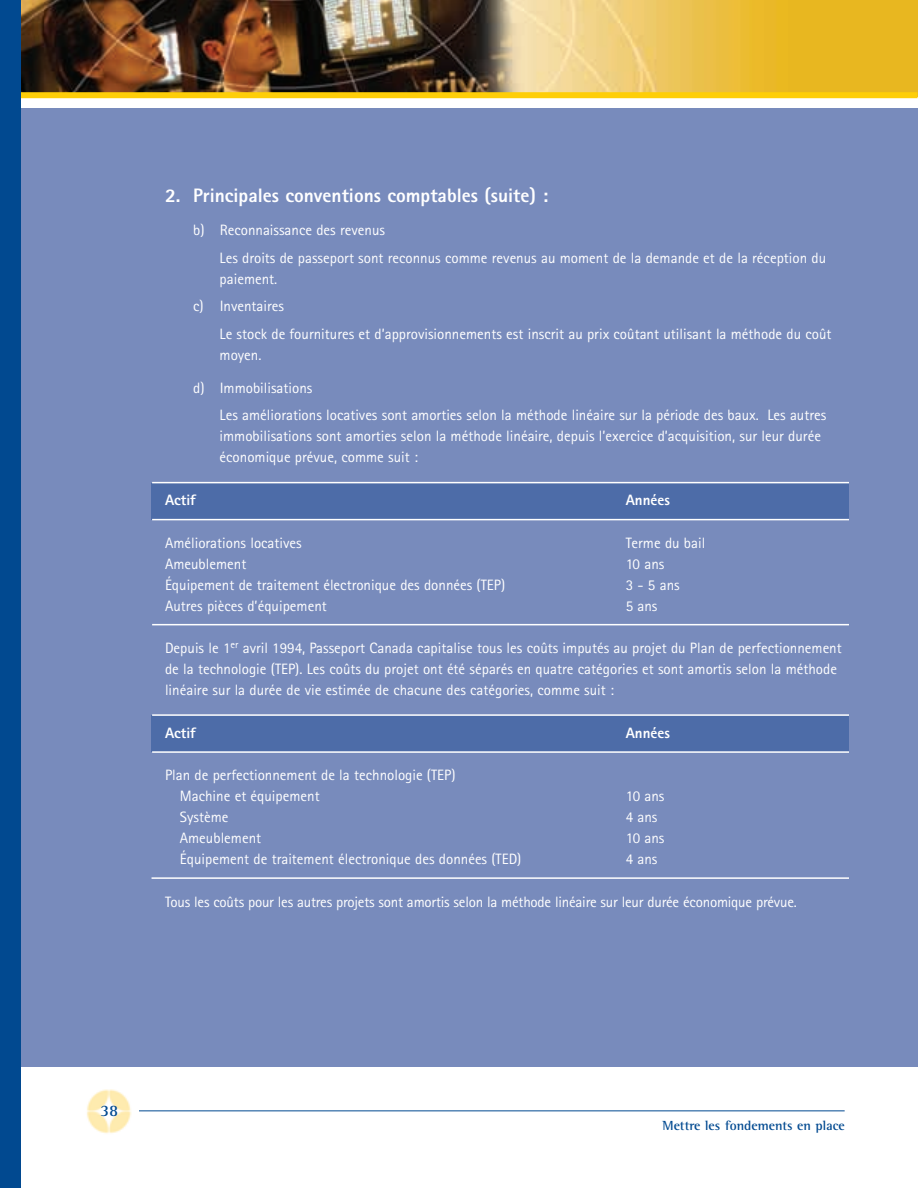
<style>
.page{position:relative;width:918px;height:1188px;background:#fff}
.page>*{position:absolute;margin:0;border:0;box-sizing:border-box;transform-origin:0 0}
.t1{font:800 19.5px "Rotis Sans Serif";color:#fff}
.t2{font:700 16.5px "Rotis Serif";color:#014990}
.t3{font:15px/21px "Rotis Sans Serif";color:#fff}
.t4{font:800 15px "Rotis Sans Serif";color:#fff}
.t5{font:700 13.5px "Rotis Semi Serif";color:#014990}
</style>
<div class="page">
<hr style="left:134px;top:1110px;width:711px;height:1px;background:#014990">
<img style="left:87px;top:1089px;width:51px;height:45px">
<img style="left:20px;top:0;width:897px;height:92px">
<div style="left:20px;top:92px;width:898px;height:6px;background:#fece08"></div>
<div style="left:1px;top:108px;width:917px;height:958px;background:#788bbc"></div>
<div style="left:152px;top:483px;width:697px;height:37px;background:#4d6ca8"></div>
<hr style="left:152px;top:482px;width:697px;height:1px;background:#fff">
<hr style="left:152px;top:519px;width:697px;height:1px;background:#fff">
<hr style="left:152px;top:624px;width:697px;height:1px;background:#fff">
<div style="left:152px;top:716px;width:697px;height:36px;background:#4d6ca8"></div>
<hr style="left:152px;top:714px;width:697px;height:2px;background:#fff">
<hr style="left:152px;top:751px;width:697px;height:2px;background:#fff">
<hr style="left:152px;top:877px;width:697px;height:2px;background:#fff">
<div style="left:0;top:0;width:20px;height:1188px;background:#014990"></div>
<h1 class="t1" style="left:165px;top:189px;width:385px">2. Principales conventions comptables (suite) :</h1>
<p class="t3" style="left:220px;top:218px;width:608px;line-height:27.5px;text-indent:-26px">b) Reconnaissance des revenus<br>Les droits de passeport sont reconnus comme revenus au moment de la demande et de la réception du</p>
<p class="t3" style="left:220px;top:270px;width:59px">paiement.</p>
<p class="t3" style="left:193px;top:297px;width:92px">c) Inventaires</p>
<p class="t3" style="left:220px;top:325px;width:613px">Le stock de fournitures et d’approvisionnements est inscrit au prix coûtant utilisant la méthode du coût</p>
<p class="t3" style="left:193px;top:340px;width:121px;line-height:33px;text-indent:26px">moyen.<br>d) Immobilisations</p>
<p class="t3" style="left:220px;top:406px;width:608px">Les améliorations locatives sont amorties selon la méthode linéaire sur la période des baux. Les autres immobilisations sont amorties selon la méthode linéaire, depuis l’exercice d’acquisition, sur leur durée économique prévue, comme suit :</p>
<p class="t4" style="left:165px;top:495px;width:32px">Actif</p>
<p class="t4" style="left:626px;top:495px;width:46px">Années</p>
<p class="t3" style="left:165px;top:533px;width:138px">Améliorations locatives</p>
<p class="t3" style="left:626px;top:533px;width:81px">Terme du bail</p>
<p class="t3" style="left:165px;top:554px;width:83px">Ameublement</p>
<p class="t3" style="left:626px;top:554px;width:40px">10 ans</p>
<p class="t3" style="left:165px;top:575px;width:342px">Équipement de traitement électronique des données (TEP)</p>
<p class="t3" style="left:626px;top:575px;width:55px">3 - 5 ans</p>
<p class="t3" style="left:165px;top:596px;width:163px">Autres pièces d’équipement</p>
<p class="t3" style="left:626px;top:596px;width:33px">5 ans</p>
<p class="t3" style="left:165px;top:639px;width:678px">Depuis le 1<sup>er</sup> avril 1994, Passeport Canada capitalise tous les coûts imputés au projet du Plan de perfectionnement de la technologie (TEP). Les coûts du projet ont été séparés en quatre catégories et sont amortis selon la méthode linéaire sur la durée de vie estimée de chacune des catégories, comme suit :</p>
<p class="t4" style="left:165px;top:727px;width:32px">Actif</p>
<p class="t4" style="left:626px;top:727px;width:46px">Années</p>
<p class="t3" style="left:180px;top:766px;width:277px;text-indent:-15px">Plan de perfectionnement de la technologie (TEP)<br>Machine et équipement</p>
<p class="t3" style="left:626px;top:787px;width:40px">10 ans</p>
<p class="t3" style="left:180px;top:808px;width:50px">Système</p>
<p class="t3" style="left:626px;top:808px;width:33px">4 ans</p>
<p class="t3" style="left:180px;top:829px;width:83px">Ameublement</p>
<p class="t3" style="left:626px;top:829px;width:40px">10 ans</p>
<p class="t3" style="left:180px;top:850px;width:343px">Équipement de traitement électronique des données (TED)</p>
<p class="t3" style="left:626px;top:850px;width:33px">4 ans</p>
<p class="t3" style="left:165px;top:893px;width:633px">Tous les coûts pour les autres projets sont amortis selon la méthode linéaire sur leur durée économique prévue.</p>
<p class="t2" style="left:100px;top:1105px;width:20px">38</p>
<p class="t5" style="left:662px;top:1121px;width:184px">Mettre les fondements en place</p>
</div>
